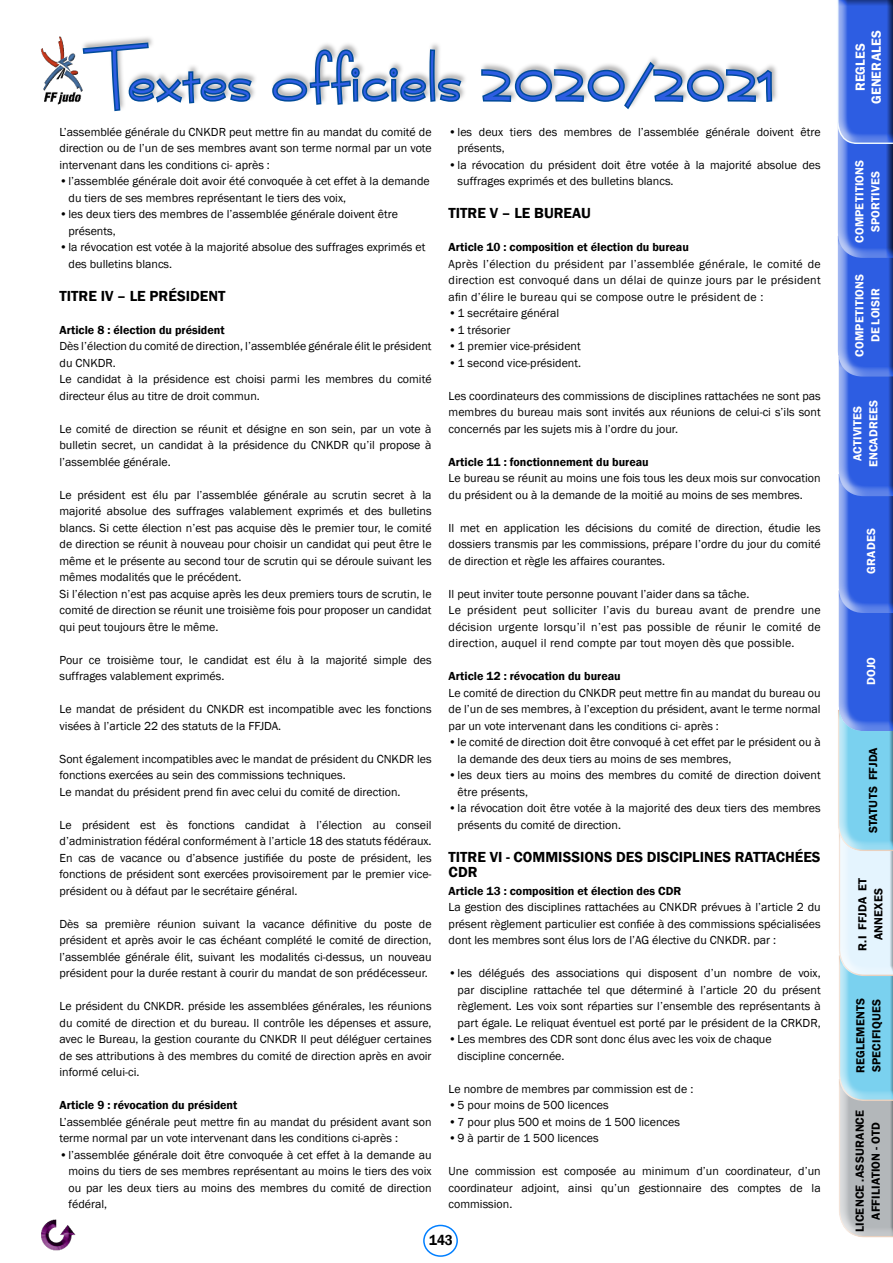
<style>
.page{position:relative;width:893px;height:1263px;background:#fff}
.page>*{position:absolute;margin:0;border:0;box-sizing:border-box;transform-origin:0 0}
.t1{font:67.5px "Youthing October Fourteen";color:#2d5de2}
.t2{font:600 15px/15px "Franklin Gothic";color:#000}
.t3{font:600 14.85px "Franklin Gothic";color:#000;scale:.91 1}
.t4{font:600 13.5px/15.9px "Franklin Gothic";letter-spacing:.015em;color:#fff;text-align:center}
.t5{font:12px/16.5px "Franklin Gothic";color:#000}
.t6{font:600 12px/15.9px "Franklin Gothic";color:#000;text-align:center}
.t7{font:12px/16.5px "Franklin Gothic";letter-spacing:.02em;color:#000}
.t8{font:600 12px/15.9px "Franklin Gothic";letter-spacing:.015em;color:#fff;text-align:center}
.s1{font-size:90px}
</style>
<div class="page">
<div style="left:423px;top:1225px;width:35px;height:32px;border:2px solid #007fff;border-radius:50%"></div>
<div style="left:27px;top:24px;width:69px;height:82px;background:#000;opacity:.5"></div>
<div style="left:80px;top:34px;width:699px;height:78px;background:#fff"></div>
<svg style="left:81px;top:41px;width:173px;height:71px"></svg>
<svg style="left:272px;top:47px;width:191px;height:58px"></svg>
<svg style="left:481px;top:59px;width:293px;height:51px"></svg>
<svg style="left:837px;top:155px;width:56px;height:1083px;background:#759de1"></svg>
<div style="left:830px;top:0;width:63px;height:153px;background:#000;opacity:.75"></div>
<div style="left:29px;top:1207px;width:58px;height:43px;background:#000;opacity:.75"></div>
<h1 class="t1" style="left:104px;top:37px;width:672px">Textes officiels <span class="s1">2020/2021</span></h1>
<p class="t5" style="left:60px;top:124px;width:374px;text-align:justify">L’assemblée générale du CNKDR peut mettre fin au mandat du comité de direction ou de l’un de ses membres avant son terme normal par un vote intervenant dans les conditions ci- après :</p>
<p class="t5" style="left:69px;top:173px;width:363px;text-indent:-9px">•l’assemblée générale doit avoir été convoquée à cet effet à la demande du tiers de ses membres représentant le tiers des voix,</p>
<p class="t5" style="left:69px;top:206px;width:331px;text-indent:-9px">•les deux tiers des membres de l’assemblée générale doivent être présents,</p>
<p class="t5" style="left:69px;top:239px;width:358px;text-indent:-9px">•la révocation est votée à la majorité absolue des suffrages exprimés et des bulletins blancs.</p>
<p class="t2" style="left:60px;top:288px;width:167px">TITRE IV – LE PRÉSIDENT</p>
<p class="t6" style="left:60px;top:322px;width:167px">Article 8 : élection du président</p>
<p class="t5" style="left:60px;top:338px;width:374px">Dès l’élection du comité de direction, l’assemblée générale élit le président du CNKDR.<br>Le candidat à la présidence est choisi parmi les membres du comité directeur élus au titre de droit commun.</p>
<p class="t5" style="left:60px;top:421px;width:374px;text-align:justify">Le comité de direction se réunit et désigne en son sein, par un vote à bulletin secret, un candidat à la présidence du CNKDR qu’il propose à l’assemblée générale.</p>
<p class="t5" style="left:60px;top:487px;width:374px">Le président est élu par l’assemblée générale au scrutin secret à la majorité absolue des suffrages valablement exprimés et des bulletins blancs. Si cette élection n’est pas acquise dès le premier tour, le comité de direction se réunit à nouveau pour choisir un candidat qui peut être le même et le présente au second tour de scrutin qui se déroule suivant les mêmes modalités que le précédent.<br>Si l’élection n’est pas acquise après les deux premiers tours de scrutin, le comité de direction se réunit une troisième fois pour proposer un candidat qui peut toujours être le même.</p>
<p class="t5" style="left:60px;top:652px;width:374px">Pour ce troisième tour, le candidat est élu à la majorité simple des suffrages valablement exprimés.</p>
<p class="t5" style="left:60px;top:701px;width:374px">Le mandat de président du CNKDR est incompatible avec les fonctions visées à l’article 22 des statuts de la FFJDA.</p>
<p class="t5" style="left:60px;top:751px;width:374px">Sont également incompatibles avec le mandat de président du CNKDR les fonctions exercées au sein des commissions techniques.<br>Le mandat du président prend fin avec celui du comité de direction.</p>
<p class="t5" style="left:60px;top:817px;width:374px;text-align:justify">Le président est ès fonctions candidat à l’élection au conseil d’administration fédéral conformément à l’article 18 des statuts fédéraux.<br>En cas de vacance ou d’absence justifiée du poste de président, les fonctions de président sont exercées provisoirement par le premier vice&shy;président ou à défaut par le secrétaire général.</p>
<p class="t5" style="left:60px;top:916px;width:374px;text-align:justify">Dès sa première réunion suivant la vacance définitive du poste de président et après avoir le cas échéant complété le comité de direction, l’assemblée générale élit, suivant les modalités ci-dessus, un nouveau président pour la durée restant à courir du mandat de son prédécesseur.</p>
<p class="t5" style="left:60px;top:998px;width:374px;text-align:justify">Le président du CNKDR. préside les assemblées générales, les réunions du comité de direction et du bureau. Il contrôle les dépenses et assure, avec le Bureau, la gestion courante du CNKDR Il peut déléguer certaines de ses attributions à des membres du comité de direction après en avoir informé celui-ci.</p>
<p class="t6" style="left:60px;top:1097px;width:179px">Article 9 : révocation du président</p>
<p class="t5" style="left:60px;top:1114px;width:374px">L’assemblée générale peut mettre fin au mandat du président avant son terme normal par un vote intervenant dans les conditions ci-après :</p>
<p class="t5" style="left:69px;top:1147px;width:365px;text-align:justify;text-indent:-9px">•l’assemblée générale doit être convoquée à cet effet à la demande au moins du tiers de ses membres représentant au moins le tiers des voix ou par les deux tiers au moins des membres du comité de direction fédéral,</p>
<p class="t5" style="left:458px;top:124px;width:365px;text-indent:-9px">•les deux tiers des membres de l’assemblée générale doivent être présents,</p>
<p class="t5" style="left:458px;top:157px;width:365px;text-indent:-9px">•la révocation du président doit être votée à la majorité absolue des suffrages exprimés et des bulletins blancs.</p>
<p class="t2" style="left:449px;top:206px;width:144px">TITRE V – LE BUREAU</p>
<p class="t6" style="left:449px;top:239px;width:242px">Article 10 : composition et élection du bureau</p>
<p class="t5" style="left:449px;top:256px;width:374px;text-align:justify">Après l’élection du président par l’assemblée générale, le comité de direction est convoqué dans un délai de quinze jours par le président afin d’élire le bureau qui se compose outre le président de :</p>
<p class="t5" style="left:449px;top:305px;width:112px">•1 secrétaire général</p>
<p class="t5" style="left:449px;top:322px;width:63px">•1 trésorier</p>
<p class="t5" style="left:449px;top:338px;width:134px">•1 premier vice-président</p>
<p class="t5" style="left:449px;top:355px;width:134px">•1 second vice-président.</p>
<p class="t5" style="left:449px;top:388px;width:374px;text-align:justify">Les coordinateurs des commissions de disciplines rattachées ne sont pas membres du bureau mais sont invités aux réunions de celui-ci s’ils sont concernés par les sujets mis à l’ordre du jour.</p>
<p class="t6" style="left:449px;top:454px;width:202px">Article 11 : fonctionnement du bureau</p>
<p class="t5" style="left:449px;top:470px;width:374px">Le bureau se réunit au moins une fois tous les deux mois sur convocation du président ou à la demande de la moitié au moins de ses membres.</p>
<p class="t5" style="left:449px;top:520px;width:374px;text-align:justify">Il met en application les décisions du comité de direction, étudie les dossiers transmis par les commissions, prépare l’ordre du jour du comité de direction et règle les affaires courantes.</p>
<p class="t7" style="left:449px;top:586px;width:374px">Il peut inviter toute personne pouvant l’aider dans sa tâche.<br>Le président peut solliciter l’avis du bureau avant de prendre une décision urgente lorsqu’il n’est pas possible de réunir le comité de direction, auquel il rend compte par tout moyen dès que possible.</p>
<p class="t6" style="left:449px;top:668px;width:174px">Article 12 : révocation du bureau</p>
<p class="t5" style="left:449px;top:685px;width:374px;text-align:justify">Le comité de direction du CNKDR peut mettre fin au mandat du bureau ou de l’un de ses membres, à l’exception du président, avant le terme normal par un vote intervenant dans les conditions ci- après :</p>
<p class="t5" style="left:458px;top:734px;width:365px;text-indent:-9px">•le comité de direction doit être convoqué à cet effet par le président ou à la demande des deux tiers au moins de ses membres,</p>
<p class="t5" style="left:458px;top:767px;width:365px;text-indent:-9px">•les deux tiers au moins des membres du comité de direction doivent être présents,</p>
<p class="t5" style="left:458px;top:800px;width:365px;text-indent:-9px">•la révocation doit être votée à la majorité des deux tiers des membres présents du comité de direction.</p>
<p class="t2" style="left:449px;top:849px;width:374px">TITRE VI - COMMISSIONS DES DISCIPLINES RATTACHÉES<br>CDR</p>
<p class="t6" style="left:449px;top:883px;width:234px">Article 13 : composition et élection des CDR</p>
<p class="t5" style="left:449px;top:899px;width:374px;text-align:justify">La gestion des disciplines rattachées au CNKDR prévues à l’article 2 du présent règlement particulier est confiée à des commissions spécialisées dont les membres sont élus lors de l’AG élective du CNKDR. par :</p>
<p class="t5" style="left:458px;top:965px;width:365px;text-align:justify;text-indent:-9px">•les délégués des associations qui disposent d’un nombre de voix, par discipline rattachée tel que déterminé à l’article 20 du présent règlement. Les voix sont réparties sur l’ensemble des représentants à part égale. Le reliquat éventuel est porté par le président de la CRKDR,</p>
<p class="t5" style="left:458px;top:1031px;width:316px;text-indent:-9px">•Les membres des CDR sont donc élus avec les voix de chaque discipline concernée.</p>
<p class="t5" style="left:449px;top:1081px;width:246px">Le nombre de membres par commission est de :</p>
<p class="t5" style="left:449px;top:1097px;width:162px">•5 pour moins de 500 licences</p>
<p class="t5" style="left:449px;top:1114px;width:233px">•7 pour plus 500 et moins de 1 500 licences</p>
<p class="t5" style="left:449px;top:1130px;width:152px">•9 à partir de 1 500 licences</p>
<p class="t5" style="left:449px;top:1163px;width:374px;text-align:justify">Une commission est composée au minimum d’un coordinateur, d’un coordinateur adjoint, ainsi qu’un gestionnaire des comptes de la commission.</p>
<p class="t3" style="left:429px;top:1231px;width:28px">143</p>
<p class="t4" style="left:852px;top:104px;width:76px;rotate:-90deg">REGLES<br>GENERALES</p>
<p class="t8" style="left:852px;top:243px;width:85px;rotate:-90deg">COMPETITIONS<br>SPORTIVES</p>
<p class="t8" style="left:852px;top:357px;width:85px;rotate:-90deg">COMPETITIONS<br>DE LOISIR</p>
<p class="t8" style="left:850px;top:467px;width:69px;rotate:-90deg">ACTIVITES<br>ENCADREES</p>
<p class="t8" style="left:863px;top:574px;width:47px;rotate:-90deg">GRADES</p>
<p class="t8" style="left:863px;top:685px;width:30px;rotate:-90deg">DOJO</p>
<p class="t6" style="left:865px;top:833px;width:88px;rotate:-90deg">STATUTS FFJDA</p>
<p class="t6" style="left:855px;top:951px;width:74px;rotate:-90deg">R.I FFJDA ET<br>ANNEXES</p>
<p class="t6" style="left:853px;top:1073px;width:77px;text-align:left;rotate:-90deg">REGLEMENTS<br>SPECIFIQUES</p>
<p class="t6" style="left:852px;top:1232px;width:124px;rotate:-90deg">LICENCE .ASSURANCE<br>AFFILIATION - OTD</p>
</div>
